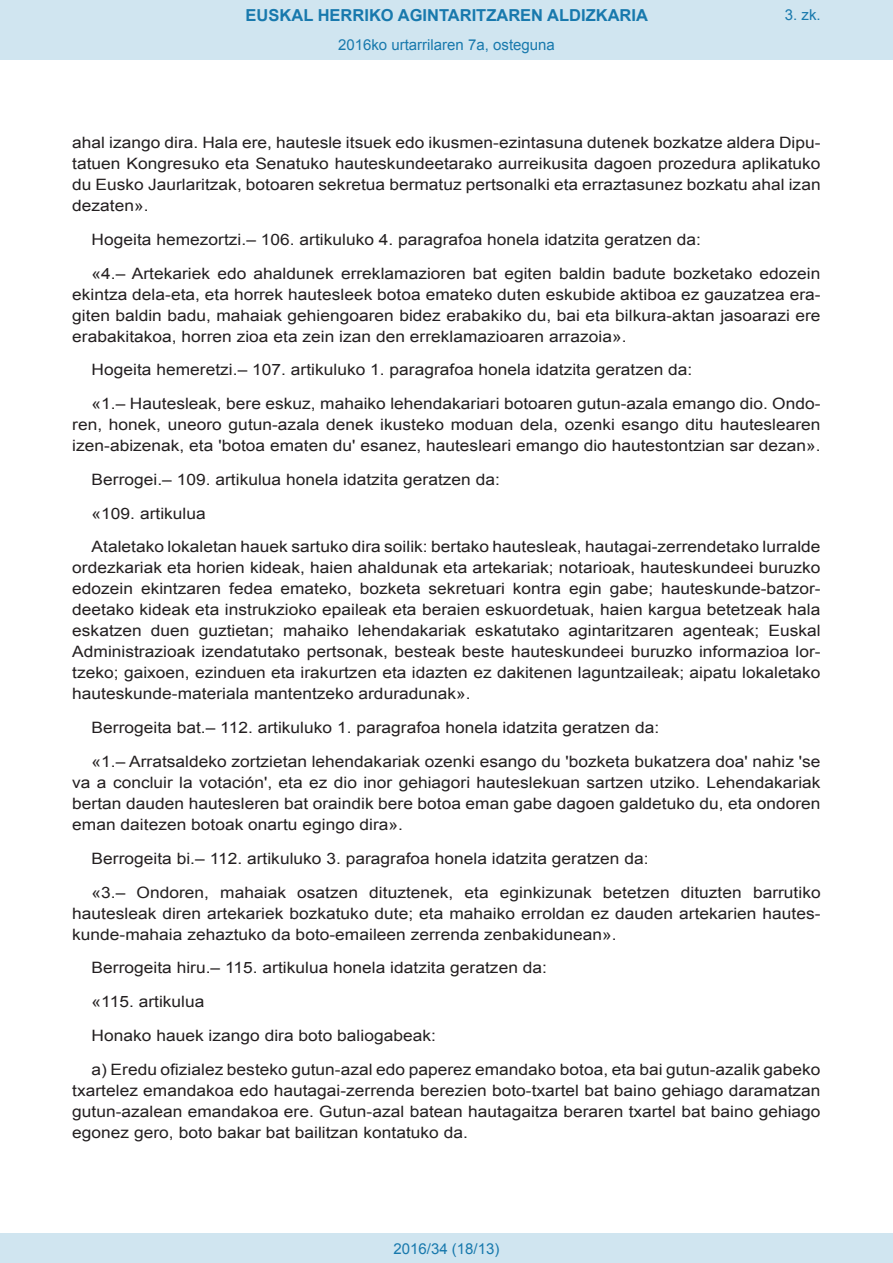
<style>
.page{position:relative;width:893px;height:1263px;background:#fff}
.page>*{position:absolute;margin:0;border:0;box-sizing:border-box;transform-origin:0 0}
.t1{font:700 16.5px "Arial";color:#1879ad}
.BOPVDetalle{font:15.6px/21px "Arial";color:#231f20;text-align:justify;scale:1.11 1}
.Paginacion_Centro{font:15px "Arial";color:#1879ad}
</style>
<div class="page">
<div style="left:0;top:0;width:893px;height:60px;background:#d0e5f0"></div>
<div style="left:0;top:1233px;width:893px;height:30px;background:#d0e5f0"></div>
<p class="t1" style="left:246px;top:4px;width:404px">EUSKAL HERRIKO AGINTARITZAREN ALDIZKARIA</p>
<p class="Paginacion_Centro" style="left:338px;top:35px;width:218px">2016ko urtarrilaren 7a, osteguna</p>
<p class="Paginacion_Centro" style="left:785px;top:5px;width:37px">3. zk.</p>
<p class="BOPVDetalle" style="left:72px;top:132px;width:676px">ahal izango dira. Hala ere, hautesle itsuek edo ikusmen-ezintasuna dutenek bozkatze aldera Dipu&shy;tatuen Kongresuko eta Senatuko hauteskundeetarako aurreikusita dagoen prozedura aplikatuko du Eusko Jaurlaritzak, botoaren sekretua bermatuz pertsonalki eta erraztasunez bozkatu ahal izan dezaten».</p>
<p class="BOPVDetalle" style="left:92px;top:229px;width:550px">Hogeita hemezortzi.– 106. artikuluko 4. paragrafoa honela idatzita geratzen da:</p>
<p class="BOPVDetalle" style="left:72px;top:263px;width:676px;text-indent:19px">«4.– Artekariek edo ahaldunek erreklamazioren bat egiten baldin badute bozketako edozein ekintza dela-eta, eta horrek hautesleek botoa emateko duten eskubide aktiboa ez gauzatzea era&shy;giten baldin badu, mahaiak gehiengoaren bidez erabakiko du, bai eta bilkura-aktan jasoarazi ere erabakitakoa, horren zioa eta zein izan den erreklamazioaren arrazoia».</p>
<p class="BOPVDetalle" style="left:92px;top:360px;width:543px">Hogeita hemeretzi.– 107. artikuluko 1. paragrafoa honela idatzita geratzen da:</p>
<p class="BOPVDetalle" style="left:72px;top:393px;width:676px;text-indent:19px">«1.– Hautesleak, bere eskuz, mahaiko lehendakariari botoaren gutun-azala emango dio. Ondo&shy;ren, honek, uneoro gutun-azala denek ikusteko moduan dela, ozenki esango ditu hauteslearen izen-abizenak, eta 'botoa ematen du' esanez, hautesleari emango dio hautestontzian sar dezan».</p>
<p class="BOPVDetalle" style="left:92px;top:469px;width:369px">Berrogei.– 109. artikulua honela idatzita geratzen da:</p>
<p class="BOPVDetalle" style="left:92px;top:503px;width:104px">«109. artikulua</p>
<p class="BOPVDetalle" style="left:72px;top:537px;width:676px;text-indent:19px">Ataletako lokaletan hauek sartuko dira soilik: bertako hautesleak, hautagai-zerrendetako lurralde ordezkariak eta horien kideak, haien ahaldunak eta artekariak; notarioak, hauteskundeei buruzko edozein ekintzaren fedea emateko, bozketa sekretuari kontra egin gabe; hauteskunde-batzor&shy;deetako kideak eta instrukzioko epaileak eta beraien eskuordetuak, haien kargua betetzeak hala eskatzen duen guztietan; mahaiko lehendakariak eskatutako agintaritzaren agenteak; Euskal Administrazioak izendatutako pertsonak, besteak beste hauteskundeei buruzko informazioa lor&shy;tzeko; gaixoen, ezinduen eta irakurtzen eta idazten ez dakitenen laguntzaileak; aipatu lokaletako hauteskunde-materiala mantentzeko arduradunak».</p>
<p class="BOPVDetalle" style="left:92px;top:717px;width:513px">Berrogeita bat.– 112. artikuluko 1. paragrafoa honela idatzita geratzen da:</p>
<p class="BOPVDetalle" style="left:72px;top:751px;width:676px;text-indent:19px">«1.– Arratsaldeko zortzietan lehendakariak ozenki esango du 'bozketa bukatzera doa' nahiz 'se va a concluir la votación', eta ez dio inor gehiagori hauteslekuan sartzen utziko. Lehendakariak bertan dauden hautesleren bat oraindik bere botoa eman gabe dagoen galdetuko du, eta ondoren eman daitezen botoak onartu egingo dira».</p>
<p class="BOPVDetalle" style="left:92px;top:848px;width:503px">Berrogeita bi.– 112. artikuluko 3. paragrafoa honela idatzita geratzen da:</p>
<p class="BOPVDetalle" style="left:72px;top:882px;width:676px;text-indent:19px">«3.– Ondoren, mahaiak osatzen dituztenek, eta eginkizunak betetzen dituzten barrutiko hautesleak diren artekariek bozkatuko dute; eta mahaiko erroldan ez dauden artekarien hautes&shy;kunde-mahaia zehaztuko da boto-emaileen zerrenda zenbakidunean».</p>
<p class="BOPVDetalle" style="left:92px;top:957px;width:412px">Berrogeita hiru.– 115. artikulua honela idatzita geratzen da:</p>
<p class="BOPVDetalle" style="left:92px;top:991px;width:103px">«115. artikulua</p>
<p class="BOPVDetalle" style="left:92px;top:1025px;width:312px">Honako hauek izango dira boto baliogabeak:</p>
<p class="BOPVDetalle" style="left:72px;top:1059px;width:676px;text-indent:19px">a) Eredu ofizialez besteko gutun-azal edo paperez emandako botoa, eta bai gutun-azalik gabeko txartelez emandakoa edo hautagai-zerrenda berezien boto-txartel bat baino gehiago daramatzan gutun-azalean emandakoa ere. Gutun-azal batean hautagaitza beraren txartel bat baino gehiago egonez gero, boto bakar bat bailitzan kontatuko da.</p>
<p class="Paginacion_Centro" style="left:393px;top:1238px;width:107px">2016/34 (18/13)</p>
</div>
